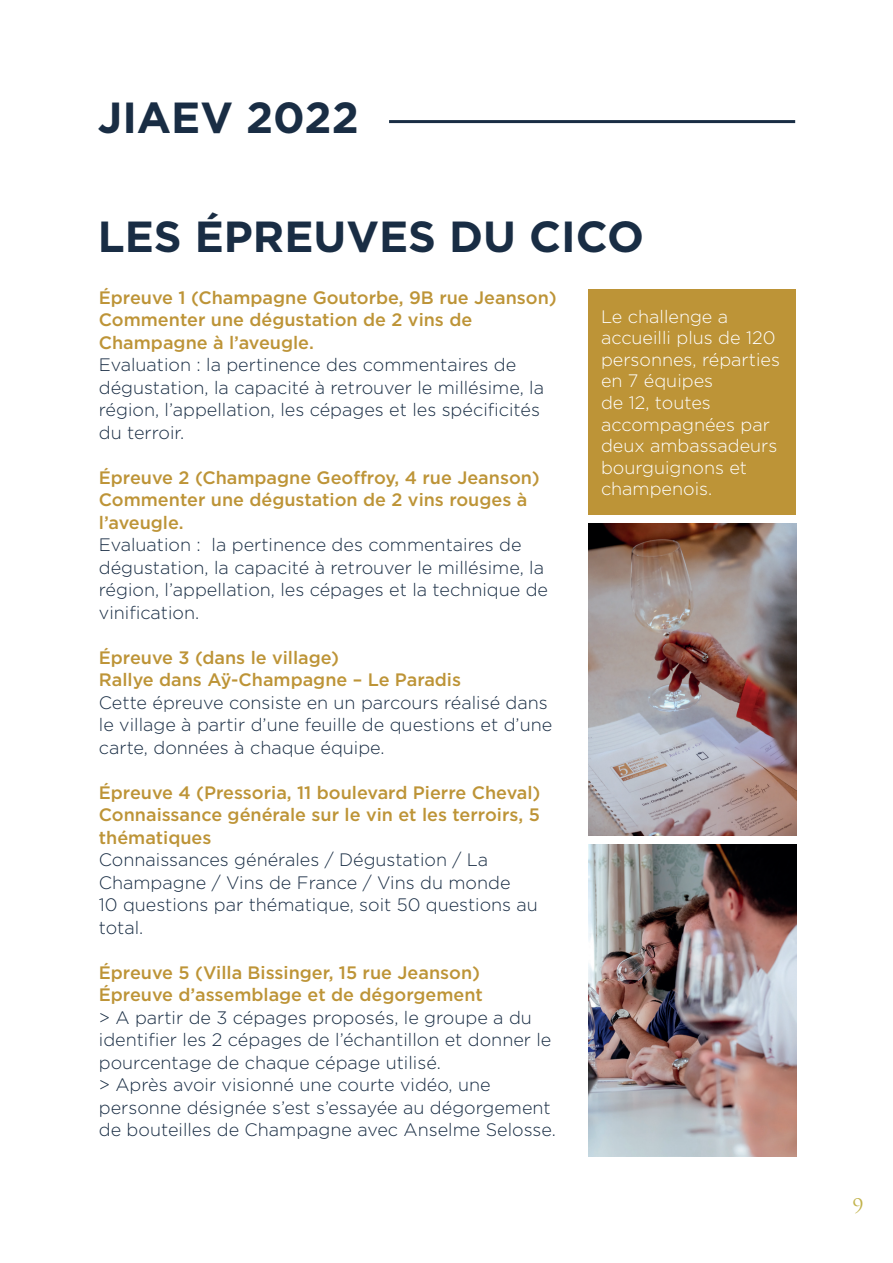
<style>
.page{position:relative;width:893px;height:1263px;background:#fff}
.page>*{position:absolute;margin:0;border:0;box-sizing:border-box;transform-origin:0 0}
.t1{font:700 43.5px "Gotham";color:#192d44}
.t2{font:19.5px "Trajan Pro";color:#c2b34c}
.t3{font:300 18px/22.5px "Gotham";color:#192d44}
.t4{font:500 18px/22.5px "Gotham";color:#bd9437}
.t5{font:300 18px/21.6px "Gotham";color:#fff}
</style>
<div class="page">
<div style="left:588px;top:289px;width:208px;height:225px;background:#bd9437"></div>
<hr style="left:389px;top:120px;width:406px;height:3px;background:#192d44">
<img style="left:588px;top:524px;width:208px;height:311px">
<img style="left:588px;top:845px;width:208px;height:311px">
<h1 class="t1" style="left:98px;top:88px;width:262px">JIAEV 2022</h1>
<h1 class="t1" style="left:98px;top:207px;width:548px">LES ÉPREUVES DU CICO</h1>
<p class="t4" style="left:99px;top:286px;width:459px">Épreuve 1 (Champagne Goutorbe, 9B rue Jeanson)<br>Commenter une dégustation de 2 vins de<br>Champagne à l’aveugle.</p>
<p class="t3" style="left:99px;top:353px;width:447px">Evaluation : la pertinence des commentaires de dégustation, la capacité à retrouver le millésime, la région, l’appellation, les cépages et les spécificités du terroir.</p>
<p class="t4" style="left:99px;top:466px;width:443px">Épreuve 2 (Champagne Geoffroy, 4 rue Jeanson)<br>Commenter une dégustation de 2 vins rouges à l’aveugle.</p>
<p class="t3" style="left:99px;top:533px;width:451px">Evaluation : la pertinence des commentaires de dégustation, la capacité à retrouver le millésime, la région, l’appellation, les cépages et la technique de vinification.</p>
<p class="t4" style="left:99px;top:646px;width:364px">Épreuve 3 (dans le village)<br>Rallye dans Aÿ-Champagne – Le Paradis</p>
<p class="t3" style="left:99px;top:690px;width:455px">Cette épreuve consiste en un parcours réalisé dans le village à partir d’une feuille de questions et d’une carte, données à chaque équipe.</p>
<p class="t4" style="left:99px;top:781px;width:443px;text-align:justify">Épreuve 4 (Pressoria, 11 boulevard Pierre Cheval)<br>Connaissance générale sur le vin et les terroirs, 5 thématiques</p>
<p class="t3" style="left:99px;top:848px;width:441px">Connaissances générales / Dégustation / La Champagne / Vins de France / Vins du monde<br>10 questions par thématique, soit 50 questions au total.</p>
<p class="t4" style="left:99px;top:961px;width:386px">Épreuve 5 (Villa Bissinger, 15 rue Jeanson)<br>Épreuve d’assemblage et de dégorgement</p>
<p class="t3" style="left:99px;top:1005px;width:459px">&gt; A partir de 3 cépages proposés, le groupe a du identifier les 2 cépages de l’échantillon et donner le pourcentage de chaque cépage utilisé.<br>&gt; Après avoir visionné une courte vidéo, une personne désignée s’est s’essayée au dégorgement de bouteilles de Champagne avec Anselme Selosse.</p>
<p class="t5" style="left:601px;top:305px;width:180px">Le challenge a accueilli plus de 120 personnes, réparties en 7 équipes<br>de 12, toutes accompagnées par deux ambassadeurs bourguignons et champenois.</p>
<p class="t2" style="left:852px;top:1193px;width:13px">9</p>
</div>
